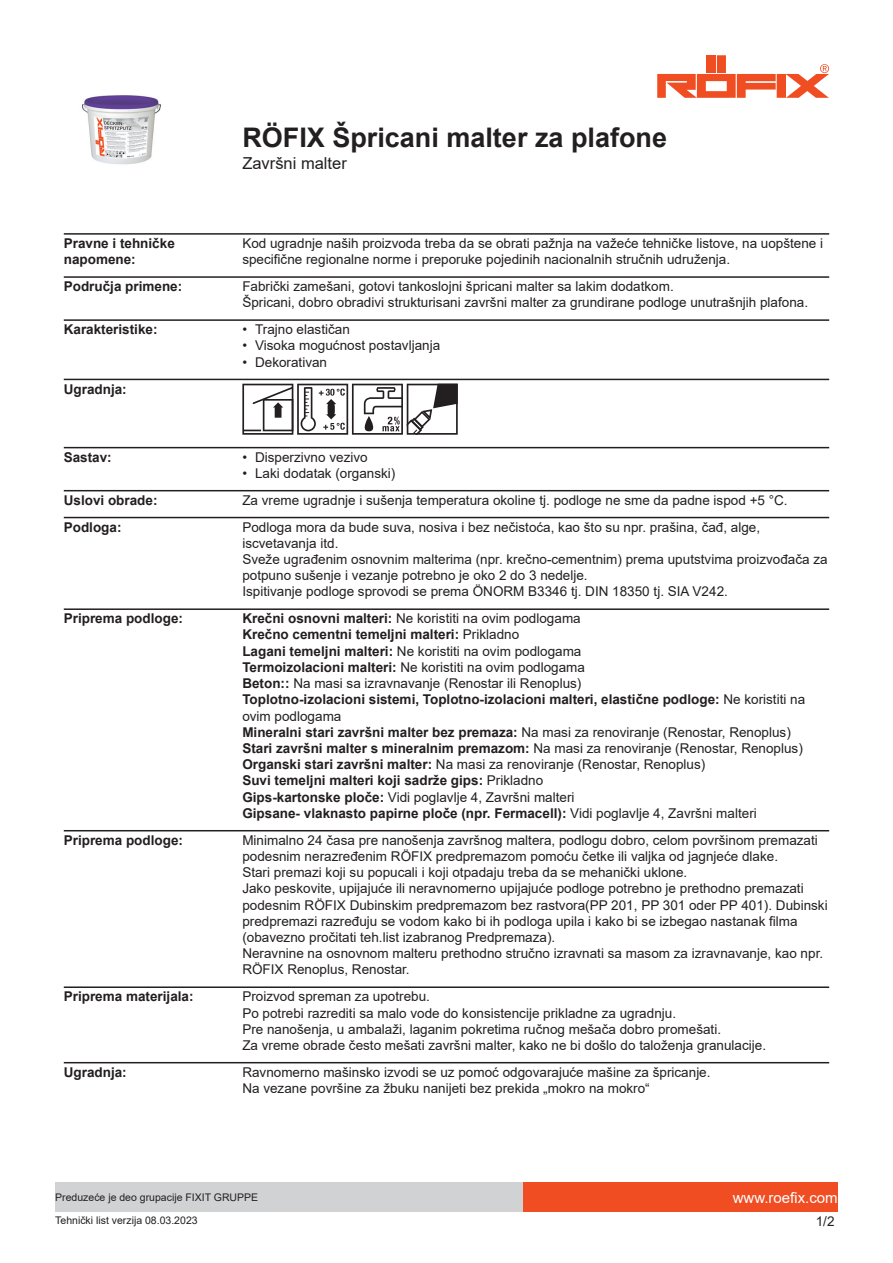
<style>
.page{position:relative;width:893px;height:1263px;background:#fff}
.page>*{position:absolute;margin:0;border:0;box-sizing:border-box;transform-origin:0 0}
.t1{font:700 27px "Arial";color:#231f20}
.t2{font:16.5px "Arial";color:#231f20}
.t3{font:15px "Arial";color:#fff}
.t4{font:13.5px/16.2px "Arial";color:#231f20}
.t5{font:700 13.5px/16.2px "Arial";color:#231f20}
.t6{font:10.5px "Arial";color:#231f20}
.s1{font-weight:400}
</style>
<div class="page">
<img style="left:82px;top:95px;width:79px;height:70px">
<div style="left:717px;top:55px;width:9px;height:18px;background:#f04d22"></div>
<div style="left:707px;top:55px;width:9px;height:18px;background:#f04d22"></div>
<svg style="left:657px;top:64px;width:172px;height:34px"></svg>
<div style="left:523px;top:1182px;width:315px;height:30px;background:#f04d22"></div>
<div style="left:55px;top:1182px;width:468px;height:30px;background:#d1d2d4"></div>
<hr style="left:64px;top:233px;width:765px;height:2px;background:#231f20">
<hr style="left:64px;top:276px;width:765px;height:2px;background:#231f20">
<hr style="left:64px;top:319px;width:765px;height:2px;background:#231f20">
<hr style="left:64px;top:379px;width:765px;height:1px;background:#231f20">
<svg style="left:242px;top:384px;width:216px;height:51px"></svg>
<hr style="left:64px;top:447px;width:765px;height:1px;background:#231f20">
<hr style="left:64px;top:490px;width:765px;height:1px;background:#231f20">
<hr style="left:64px;top:517px;width:765px;height:1px;background:#231f20">
<hr style="left:64px;top:608px;width:765px;height:2px;background:#231f20">
<hr style="left:64px;top:830px;width:765px;height:1px;background:#231f20">
<hr style="left:64px;top:986px;width:765px;height:2px;background:#231f20">
<hr style="left:64px;top:1062px;width:765px;height:1px;background:#231f20">
<h1 class="t1" style="left:242px;top:119px;width:426px">RÖFIX Špricani malter za plafone</h1>
<p class="t2" style="left:242px;top:152px;width:106px">Završni malter</p>
<p class="t5" style="left:64px;top:235px;width:113px">Pravne i tehničke napomene:</p>
<p class="t4" style="left:242px;top:235px;width:582px">Kod ugradnje naših proizvoda treba da se obrati pažnja na važeće tehničke listove, na uopštene i specifične regionalne norme i preporuke pojedinih nacionalnih stručnih udruženja.</p>
<p class="t5" style="left:64px;top:278px;width:120px">Područja primene:</p>
<p class="t4" style="left:242px;top:278px;width:567px">Fabrički zamešani, gotovi tankoslojni špricani malter sa lakim dodatkom.<br>Špricani, dobro obradivi strukturisani završni malter za grundirane podloge unutrašnjih plafona.</p>
<p class="t5" style="left:64px;top:321px;width:95px">Karakteristike:</p>
<p class="t4" style="left:242px;top:321px;width:109px">• Trajno elastičan</p>
<p class="t4" style="left:242px;top:337px;width:199px">• Visoka mogućnost postavljanja</p>
<p class="t4" style="left:242px;top:354px;width:86px">• Dekorativan</p>
<p class="t5" style="left:64px;top:381px;width:65px">Ugradnja:</p>
<p class="t5" style="left:64px;top:449px;width:50px">Sastav:</p>
<p class="t4" style="left:242px;top:449px;width:127px">• Disperzivno vezivo</p>
<p class="t4" style="left:242px;top:465px;width:155px">• Laki dodatak (organski)</p>
<p class="t5" style="left:64px;top:492px;width:95px">Uslovi obrade:</p>
<p class="t4" style="left:242px;top:492px;width:547px">Za vreme ugradnje i sušenja temperatura okoline tj. podloge ne sme da padne ispod +5 °C.</p>
<p class="t5" style="left:64px;top:519px;width:59px">Podloga:</p>
<p class="t4" style="left:242px;top:519px;width:587px">Podloga mora da bude suva, nosiva i bez nečistoća, kao što su npr. prašina, čađ, alge, iscvetavanja itd.<br>Sveže ugrađenim osnovnim malterima (npr. krečno-cementnim) prema uputstvima proizvođača za potpuno sušenje i vezanje potrebno je oko 2 do 3 nedelje.<br>Ispitivanje podloge sprovodi se prema ÖNORM B3346 tj. DIN 18350 tj. SIA V242.</p>
<p class="t5" style="left:64px;top:611px;width:121px">Priprema podloge:</p>
<p class="t5" style="left:242px;top:611px;width:564px">Krečni osnovni malteri: <span class="s1">Ne koristiti na ovim podlogama<br></span>Krečno cementni temeljni malteri: <span class="s1">Prikladno<br></span>Lagani temeljni malteri: <span class="s1">Ne koristiti na ovim podlogama<br></span>Termoizolacioni malteri: <span class="s1">Ne koristiti na ovim podlogama<br></span>Beton:: <span class="s1">Na masi sa izravnavanje (Renostar ili Renoplus)<br></span>Toplotno-izolacioni sistemi, Toplotno-izolacioni malteri, elastične podloge: <span class="s1">Ne koristiti na ovim podlogama<br></span>Mineralni stari završni malter bez premaza: <span class="s1">Na masi za renoviranje (Renostar, Renoplus)<br></span>Stari završni malter s mineralnim premazom: <span class="s1">Na masi za renoviranje (Renostar, Renoplus)<br></span>Organski stari završni malter: <span class="s1">Na masi za renoviranje (Renostar, Renoplus)<br></span>Suvi temeljni malteri koji sadrže gips: <span class="s1">Prikladno<br></span>Gips-kartonske ploče: <span class="s1">Vidi poglavlje 4, Završni malteri<br></span>Gipsane- vlaknasto papirne ploče (npr. Fermacell): <span class="s1">Vidi poglavlje 4, Završni malteri</span></p>
<p class="t5" style="left:64px;top:832px;width:121px">Priprema podloge:</p>
<p class="t4" style="left:242px;top:832px;width:587px">Minimalno 24 časa pre nanošenja završnog maltera, podlogu dobro, celom površinom premazati podesnim nerazređenim RÖFIX predpremazom pomoću četke ili valjka od jagnjeće dlake.<br>Stari premazi koji su popucali i koji otpadaju treba da se mehanički uklone.<br>Jako peskovite, upijajuće ili neravnomerno upijajuće podloge potrebno je prethodno premazati podesnim RÖFIX Dubinskim predpremazom bez rastvora(PP 201, PP 301 oder PP 401). Dubinski predpremazi razređuju se vodom kako bi ih podloga upila i kako bi se izbegao nastanak filma (obavezno pročitati teh.list izabranog Predpremaza).<br>Neravnine na osnovnom malteru prethodno stručno izravnati sa masom za izravnavanje, kao npr.<br>RÖFIX Renoplus, Renostar.</p>
<p class="t5" style="left:64px;top:989px;width:131px">Priprema materijala:</p>
<p class="t4" style="left:242px;top:988px;width:525px">Proizvod spreman za upotrebu.<br>Po potrebi razrediti sa malo vode do konsistencije prikladne za ugradnju.<br>Pre nanošenja, u ambalaži, laganim pokretima ručnog mešača dobro promešati.<br>Za vreme obrade često mešati završni malter, kako ne bi došlo do taloženja granulacije.</p>
<p class="t5" style="left:64px;top:1064px;width:65px">Ugradnja:</p>
<p class="t4" style="left:242px;top:1064px;width:470px">Ravnomerno mašinsko izvodi se uz pomoć odgovarajuće mašine za špricanje.<br>Na vezane površine za žbuku nanijeti bez prekida „mokro na mokro“</p>
<p class="t6" style="left:55px;top:1190px;width:204px">Preduzeće je deo grupacije FIXIT GRUPPE</p>
<p class="t3" style="left:733px;top:1187px;width:107px">www.roefix.com</p>
<p class="t6" style="left:55px;top:1213px;width:144px">Tehnički list verzija 08.03.2023</p>
<p class="t4" style="left:816px;top:1213px;width:20px">1/2</p>
</div>
